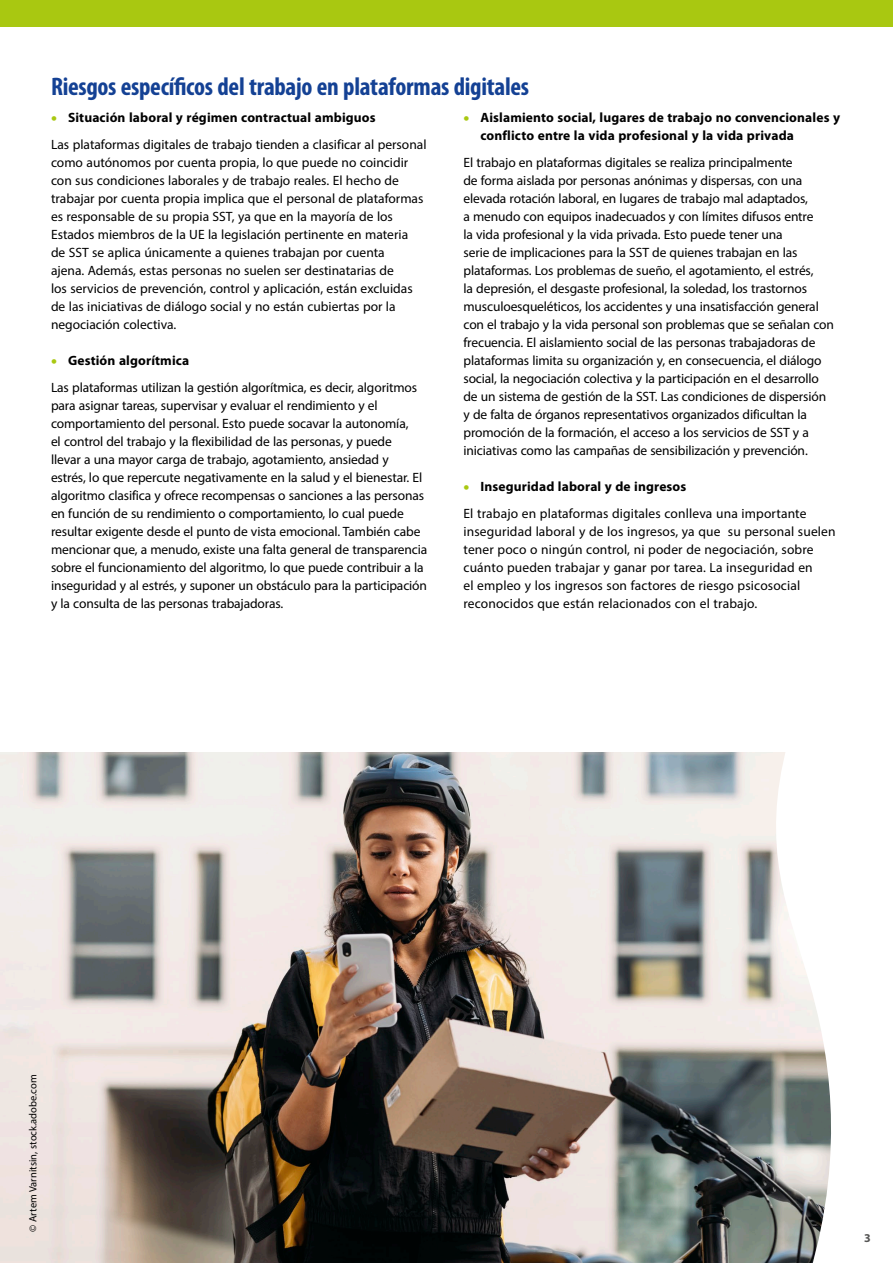
<style>
.page{position:relative;width:893px;height:1263px;background:#fff}
.page>*{position:absolute;margin:0;border:0;box-sizing:border-box;transform-origin:0 0}
.t1{font:700 condensed 25.5px "Myriad Pro";letter-spacing:-.01em;color:#144194}
.t2{font:13.5px/18px "Myriad Pro";letter-spacing:-.01em;color:#000}
.t3{font:13.5px/18px "Myriad Pro";letter-spacing:.01em;color:#000}
.t4{font:700 13.5px/18px "Myriad Pro";letter-spacing:.01em;color:#000}
.t5{font:700 12px "Myriad Pro";color:#565655}
.t6{font:10.5px "Myriad Pro";color:#000}
.s1{font-weight:700;font-size:17.55px;color:#a9c811}
.s2{font-weight:700}
.s3{font-size:17.55px;color:#a9c811}
</style>
<div class="page">
<img style="left:0;top:752px;width:760px;height:511px">
<svg style="left:760px;top:752px;width:71px;height:511px"></svg>
<div style="left:0;top:0;width:893px;height:27px;background:#a9c811"></div>
<h1 class="t1" style="left:51px;top:71px;width:480px">Riesgos específicos del trabajo en plataformas digitales</h1>
<p class="t2" style="left:51px;top:104px;width:377px;line-height:27px"><span class="s1">•</span> <span class="s2">Situación laboral y régimen contractual ambiguos<br></span>Las plataformas digitales de trabajo tienden a clasificar al personal</p>
<p class="t2" style="left:51px;top:153px;width:374px">como autónomos por cuenta propia, lo que puede no coincidir con sus condiciones laborales y de trabajo reales. El hecho de trabajar por cuenta propia implica que el personal de plataformas es responsable de su propia SST, ya que en la mayoría de los Estados miembros de la UE la legislación pertinente en materia de SST se aplica únicamente a quienes trabajan por cuenta<br>ajena. Además, estas personas no suelen ser destinatarias de<br>los servicios de prevención, control y aplicación, están excluidas de las iniciativas de diálogo social y no están cubiertas por la negociación colectiva.</p>
<p class="t2" style="left:51px;top:347px;width:368px;line-height:27px"><span class="s1">•</span> <span class="s2">Gestión algorítmica<br></span>Las plataformas utilizan la gestión algorítmica, es decir, algoritmos</p>
<p class="t2" style="left:51px;top:396px;width:378px">para asignar tareas, supervisar y evaluar el rendimiento y el comportamiento del personal. Esto puede socavar la autonomía,<br>el control del trabajo y la flexibilidad de las personas, y puede<br>llevar a una mayor carga de trabajo, agotamiento, ansiedad y<br>estrés, lo que repercute negativamente en la salud y el bienestar. El algoritmo clasifica y ofrece recompensas o sanciones a las personas en función de su rendimiento o comportamiento, lo cual puede resultar exigente desde el punto de vista emocional. También cabe mencionar que, a menudo, existe una falta general de transparencia sobre el funcionamiento del algoritmo, lo que puede contribuir a la inseguridad y al estrés, y suponer un obstáculo para la participación y la consulta de las personas trabajadoras.</p>
<p class="t4" style="left:480px;top:109px;width:361px;text-indent:-17px"><span class="s3">•</span> Aislamiento social, lugares de trabajo no convencionales y conflicto entre la vida profesional y la vida privada</p>
<p class="t2" style="left:463px;top:153px;width:372px">El trabajo en plataformas digitales se realiza principalmente<br>de forma aislada por personas anónimas y dispersas, con una elevada rotación laboral, en lugares de trabajo mal adaptados,<br>a menudo con equipos inadecuados y con límites difusos entre<br>la vida profesional y la vida privada. Esto puede tener una<br>serie de implicaciones para la SST de quienes trabajan en las plataformas. Los problemas de sueño, el agotamiento, el estrés,<br>la depresión, el desgaste profesional, la soledad, los trastornos musculoesqueléticos, los accidentes y una insatisfacción general con el trabajo y la vida personal son problemas que se señalan con frecuencia. El aislamiento social de las personas trabajadoras de plataformas limita su organización y, en consecuencia, el diálogo social, la negociación colectiva y la participación en el desarrollo de un sistema de gestión de la SST. Las condiciones de dispersión y de falta de órganos representativos organizados dificultan la promoción de la formación, el acceso a los servicios de SST y a iniciativas como las campañas de sensibilización y prevención.</p>
<p class="t3" style="left:463px;top:473px;width:345px;line-height:27px"><span class="s1">•</span> <span class="s2">Inseguridad laboral y de ingresos<br></span>El trabajo en plataformas digitales conlleva una importante</p>
<p class="t3" style="left:463px;top:522px;width:374px">inseguridad laboral y de los ingresos, ya que su personal suelen tener poco o ningún control, ni poder de negociación, sobre cuánto pueden trabajar y ganar por tarea. La inseguridad en<br>el empleo y los ingresos son factores de riesgo psicosocial reconocidos que están relacionados con el trabajo.</p>
<p class="t6" style="left:27px;top:1232px;width:159px;rotate:-90deg">© Artem Varnitsin, stock.adobe.com</p>
<p class="t5" style="left:864px;top:1231px;width:8px">3</p>
</div>
